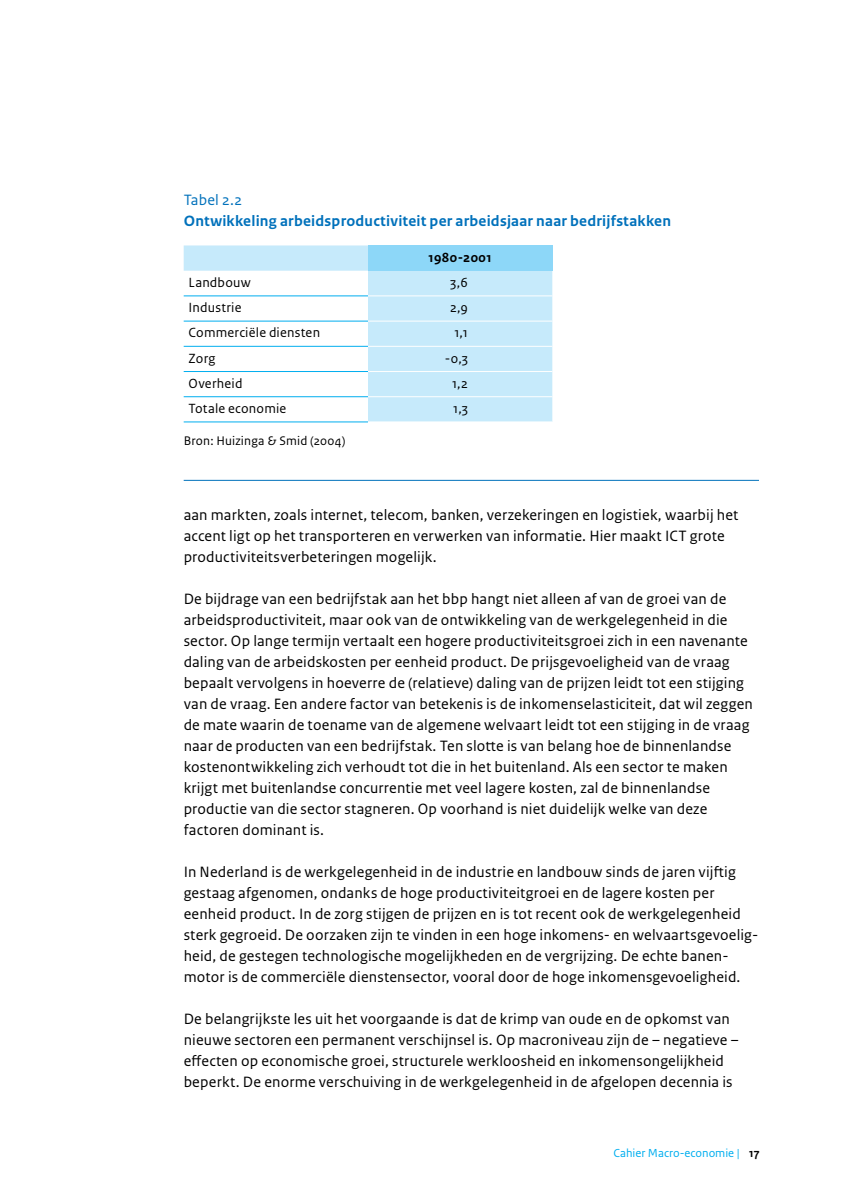
<style>
.page{position:relative;width:844px;height:1191px;background:#fff}
.page>*{position:absolute;margin:0;border:0;box-sizing:border-box;transform-origin:0 0}
.P_first{font:15.75px/21px "Rijksoverheid Sans Text";letter-spacing:.01em;color:#000}
.P_H{font:15.75px/21px "Rijksoverheid Sans Text";letter-spacing:.01em;color:#000}
.Caption_T{font:700 15.75px "Rijksoverheid Sans Text";letter-spacing:.015em;color:#0071bb}
.Label_T{font:15.75px "Rijksoverheid Sans Text";letter-spacing:.01em;color:#0071bb}
.H1_R_T{font:14px "Rijksoverheid Sans Text";letter-spacing:.015em;color:#000}
.P_T{font:14px "Rijksoverheid Sans Text";color:#000}
.H1_C_T{font:700 14px "Rijksoverheid Sans Text";letter-spacing:.03em;color:#000}
.Source_T{font:13.12px "Rijksoverheid Sans Text";letter-spacing:.015em;color:#000}
.t1{font:12.25px "Rijksoverheid Sans Text";color:#00aeef}
.s1{font-weight:700;color:#000}
</style>
<div class="page">
<svg style="left:184px;top:245px;width:368px;height:176px;fill:#c6eafb"></svg>
<div style="left:368px;top:245px;width:184px;height:26px;background:#8dd7f8"></div>
<hr style="left:184px;top:295px;width:184px;height:1px;background:#00aeef">
<hr style="left:184px;top:321px;width:184px;height:1px;background:#00aeef">
<hr style="left:184px;top:346px;width:184px;height:1px;background:#00aeef">
<hr style="left:184px;top:371px;width:184px;height:1px;background:#00aeef">
<hr style="left:368px;top:295px;width:184px;height:1px;background:#fff">
<hr style="left:368px;top:321px;width:184px;height:1px;background:#fff">
<hr style="left:368px;top:346px;width:184px;height:1px;background:#fff">
<hr style="left:368px;top:371px;width:184px;height:1px;background:#fff">
<hr style="left:368px;top:396px;width:184px;height:1px;background:#fff">
<hr style="left:184px;top:396px;width:184px;height:1px;background:#00aeef">
<hr style="left:184px;top:421px;width:184px;height:1px;background:#00aeef">
<hr style="left:184px;top:480px;width:574px;height:1px;background:#0071bb">
<p class="Label_T" style="left:184px;top:190px;width:60px">Tabel 2.2</p>
<p class="Caption_T" style="left:184px;top:212px;width:489px">Ontwikkeling arbeidsproductiviteit per arbeidsjaar naar bedrijfstakken</p>
<p class="H1_C_T" style="left:428px;top:249px;width:64px">1980-2001</p>
<p class="H1_R_T" style="left:189px;top:274px;width:64px">Landbouw</p>
<p class="P_T" style="left:450px;top:274px;width:19px">3,6</p>
<p class="H1_R_T" style="left:189px;top:299px;width:54px">Industrie</p>
<p class="P_T" style="left:450px;top:299px;width:19px">2,9</p>
<p class="H1_R_T" style="left:189px;top:325px;width:133px">Commerciële diensten</p>
<p class="P_T" style="left:454px;top:325px;width:15px">1,1</p>
<p class="H1_R_T" style="left:189px;top:350px;width:28px">Zorg</p>
<p class="P_T" style="left:444px;top:350px;width:25px">-0,3</p>
<p class="H1_R_T" style="left:189px;top:375px;width:55px">Overheid</p>
<p class="P_T" style="left:452px;top:375px;width:17px">1,2</p>
<p class="H1_R_T" style="left:189px;top:400px;width:99px">Totale economie</p>
<p class="P_T" style="left:453px;top:400px;width:16px">1,3</p>
<p class="Source_T" style="left:184px;top:433px;width:163px">Bron: Huizinga &amp; Smid (2004)</p>
<p class="P_H" style="left:184px;top:504px;width:556px">aan markten, zoals internet, telecom, banken, verzekeringen en logistiek, waarbij het accent ligt op het transporteren en verwerken van informatie. Hier maakt ICT grote productiviteitsverbeteringen mogelijk.</p>
<p class="P_first" style="left:184px;top:588px;width:570px">De bijdrage van een bedrijfstak aan het bbp hangt niet alleen af van de groei van de arbeidsproductiviteit, maar ook van de ontwikkeling van de werkgelegenheid in die sector. Op lange termijn vertaalt een hogere productiviteitsgroei zich in een navenante daling van de arbeidskosten per eenheid product. De prijsgevoeligheid van de vraag bepaalt vervolgens in hoeverre de (relatieve) daling van de prijzen leidt tot een stijging van de vraag. Een andere factor van betekenis is de inkomenselasticiteit, dat wil zeggen de mate waarin de toename van de algemene welvaart leidt tot een stijging in de vraag naar de producten van een bedrijfstak. Ten slotte is van belang hoe de binnenlandse kostenontwikkeling zich verhoudt tot die in het buitenland. Als een sector te maken krijgt met buitenlandse concurrentie met veel lagere kosten, zal de binnenlandse productie van die sector stagneren. Op voorhand is niet duidelijk welke van deze factoren dominant is.</p>
<p class="P_first" style="left:184px;top:861px;width:574px">In Nederland is de werkgelegenheid in de industrie en landbouw sinds de jaren vijftig gestaag afgenomen, ondanks de hoge productiviteitgroei en de lagere kosten per eenheid product. In de zorg stijgen de prijzen en is tot recent ook de werkgelegenheid sterk gegroeid. De oorzaken zijn te vinden in een hoge inkomens- en welvaartsgevoelig&shy;heid, de gestegen technologische mogelijkheden en de vergrijzing. De echte banen&shy;motor is de commerciële dienstensector, vooral door de hoge inkomensgevoeligheid.</p>
<p class="P_first" style="left:184px;top:1008px;width:556px">De belangrijkste les uit het voorgaande is dat de krimp van oude en de opkomst van nieuwe sectoren een permanent verschijnsel is. Op macroniveau zijn de – negatieve – effecten op economische groei, structurele werkloosheid en inkomensongelijkheid beperkt. De enorme verschuiving in de werkgelegenheid in de afgelopen decennia is</p>
<p class="t1" style="left:613px;top:1146px;width:147px">Cahier Macro-economie | <span class="s1">17</span></p>
</div>
